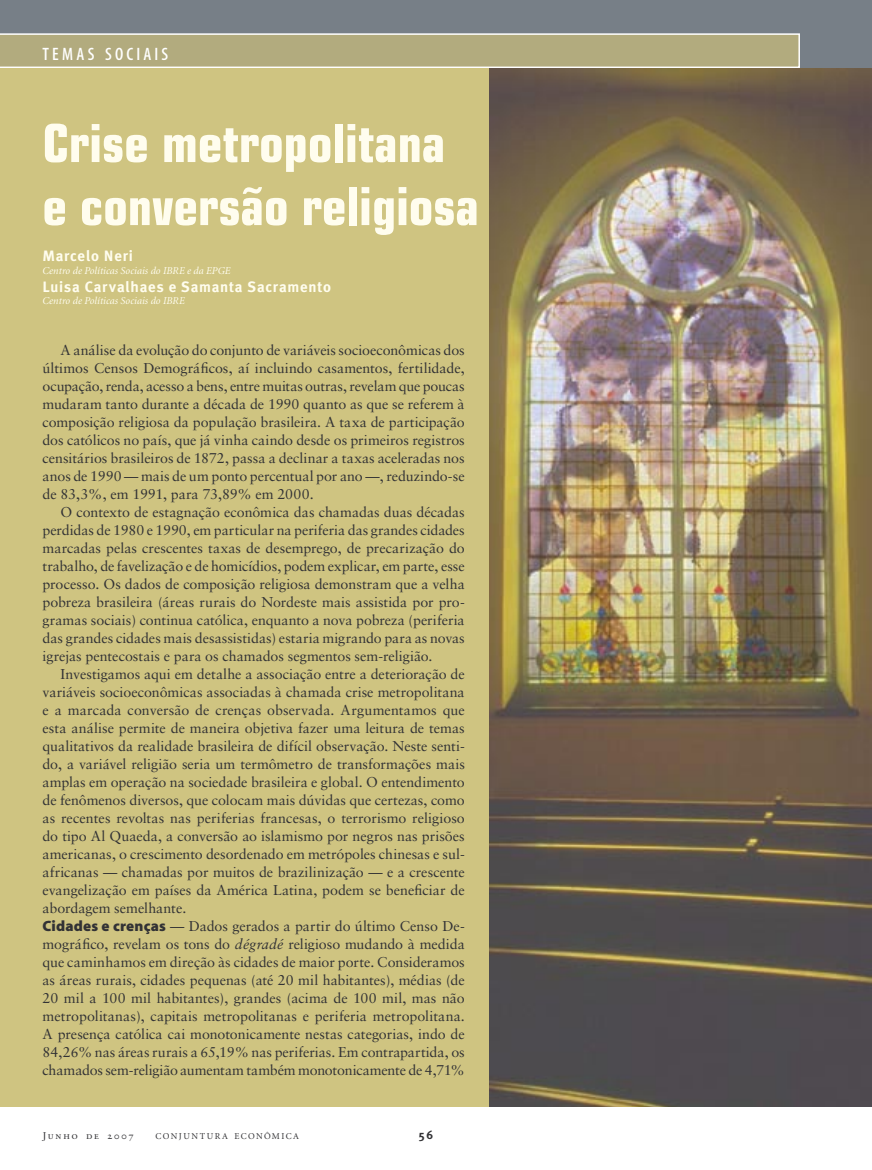
<style>
.page{position:relative;width:872px;height:1170px;background:#fff}
.page>*{position:absolute;margin:0;border:0;box-sizing:border-box;transform-origin:0 0}
.t1{font:700 condensed 52.5px/63px "Eurostile";color:#fffdee}
.t2{font:18px "Adobe Corp ID Myriad Pkg";letter-spacing:.175em;color:#fff}
.Autor_ok{font:700 15px "Meta Plus";letter-spacing:.05em;color:#fffdee}
.Texto_Serif{font:14.25px/18px "Sabon";letter-spacing:-.005em;color:#323235;text-align:justify}
.t3{font:700 12px "Meta Plus";color:#323235}
.Autor_exp{font:10.5px "Adobe Corp ID Minion Rg It";color:#fffdee}
.t4{font:9.75px "Sabon Roman SC";letter-spacing:.17em;color:#323235}
.t5{font:9px "Adobe Corp ID Minion Rg";letter-spacing:.165em;color:#323235}
.s1{font-family:"Adobe Corp ID Myriad Bl";font-size:15px}
.s2{font-style:italic}
</style>
<div class="page">
<div style="left:0;top:0;width:872px;height:68px;background:#777f87"></div>
<svg style="left:0;top:33px;width:800px;height:35px;background:#b7b189"></svg>
<div style="left:0;top:68px;width:489px;height:1038px;background:#cfc481"></div>
<img style="left:489px;top:68px;width:383px;height:1038px">
<p class="t2" style="left:43px;top:45px;width:127px">TEMAS SOCIAIS</p>
<p class="t1" style="left:43px;top:111px;width:438px">Crise metropolitana e conversão religiosa</p>
<p class="Autor_ok" style="left:43px;top:247px;width:92px">Marcelo Neri</p>
<p class="Autor_exp" style="left:43px;top:265px;width:189px">Centro de Políticas Sociais do IBRE e da EPGE</p>
<p class="Autor_ok" style="left:43px;top:278px;width:290px">Luisa Carvalhaes e Samanta Sacramento</p>
<p class="Autor_exp" style="left:43px;top:296px;width:144px">Centro de Políticas Sociais do IBRE</p>
<p class="Texto_Serif" style="left:43px;top:340px;width:424px;text-indent:18px">A análise da evolução do conjunto de variáveis socioeconômicas dos últimos Censos Demográficos, aí incluindo casamentos, fertilidade, ocupação, renda, acesso a bens, entre muitas outras, revelam que poucas mudaram tanto durante a década de 1990 quanto as que se referem à composição religiosa da população brasileira. A taxa de participação dos católicos no país, que já vinha caindo desde os primeiros registros censitários brasileiros de 1872, passa a declinar a taxas aceleradas nos anos de 1990 — mais de um ponto percentual por ano —, reduzindo-se de 83,3%, em 1991, para 73,89% em 2000.</p>
<p class="Texto_Serif" style="left:43px;top:502px;width:424px;text-indent:18px">O contexto de estagnação econômica das chamadas duas décadas perdidas de 1980 e 1990, em particular na periferia das grandes cidades marcadas pelas crescentes taxas de desemprego, de precarização do trabalho, de favelização e de homicídios, podem explicar, em parte, esse processo. Os dados de composição religiosa demonstram que a velha pobreza brasileira (áreas rurais do Nordeste mais assistida por pro&shy;gramas sociais) continua católica, enquanto a nova pobreza (periferia das grandes cidades mais desassistidas) estaria migrando para as novas igrejas pentecostais e para os chamados segmentos sem-religião.</p>
<p class="Texto_Serif" style="left:43px;top:664px;width:424px;text-indent:18px">Investigamos aqui em detalhe a associação entre a deterioração de variáveis socioeconômicas associadas à chamada crise metropolitana e a marcada conversão de crenças observada. Argumentamos que esta análise permite de maneira objetiva fazer uma leitura de temas qualitativos da realidade brasileira de difícil observação. Neste senti&shy;do, a variável religião seria um termômetro de transformações mais amplas em operação na sociedade brasileira e global. O entendimento de fenômenos diversos, que colocam mais dúvidas que certezas, como as recentes revoltas nas periferias francesas, o terrorismo religioso do tipo Al Quaeda, a conversão ao islamismo por negros nas prisões americanas, o crescimento desordenado em metrópoles chinesas e sul&shy;africanas — chamadas por muitos de brazilinização — e a crescente evangelização em países da América Latina, podem se beneficiar de abordagem semelhante.</p>
<p class="Texto_Serif" style="left:43px;top:916px;width:424px"><span class="s1">Cidades e crenças</span> — Dados gerados a partir do último Censo De&shy;mográfico, revelam os tons do <span class="s2">dégradé</span> religioso mudando à medida que caminhamos em direção às cidades de maior porte. Consideramos as áreas rurais, cidades pequenas (até 20 mil habitantes), médias (de 20 mil a 100 mil habitantes), grandes (acima de 100 mil, mas não metropolitanas), capitais metropolitanas e periferia metropolitana.<br>A presença católica cai monotonicamente nestas categorias, indo de 84,26% nas áreas rurais a 65,19% nas periferias. Em contrapartida, os chamados sem-religião aumentam também monotonicamente de 4,71%</p>
<p class="t4" style="left:43px;top:1129px;width:93px">Junho de 2007</p>
<p class="t5" style="left:155px;top:1131px;width:145px">CONJUNTURA ECONÔMICA</p>
<p class="t3" style="left:419px;top:1127px;width:16px">56</p>
</div>
